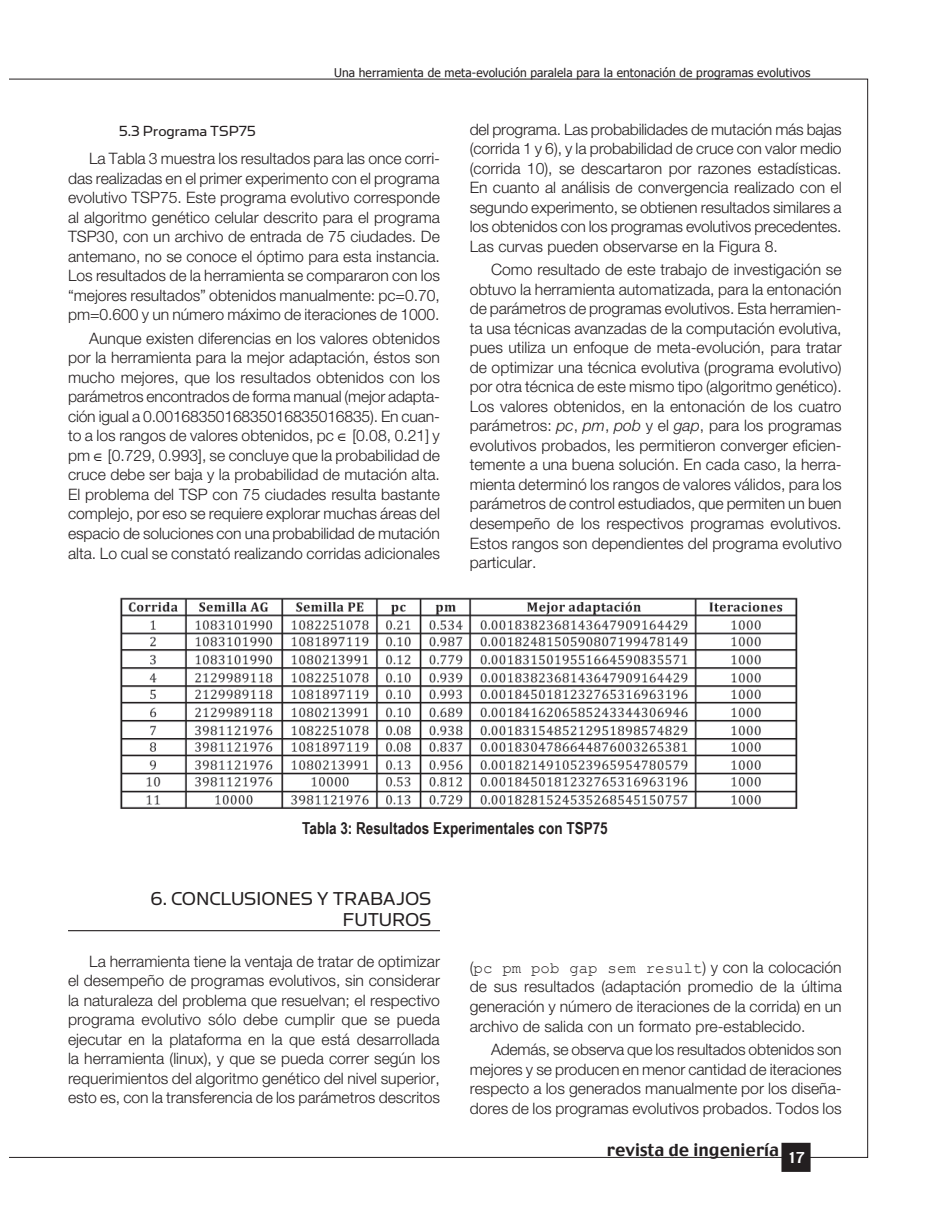
<style>
.page{position:relative;width:931px;height:1214px;background:#fff}
.page>*{position:absolute;margin:0;border:0;box-sizing:border-box;transform-origin:0 0}
.t1{font:21px/21px "Simian Text Orangutan";color:#231f20;text-align:right}
.t2{font:700 16.5px "Arial Narrow";letter-spacing:.005em;color:#231f20}
.t3{font:16.5px "Charcoal";color:#231f20}
.t4{font:16.5px "Simian Text Orangutan";color:#231f20}
.t5{font:300 15.75px/19.5px "Helvetica Neue LT Std";color:#231f20;text-align:justify}
.t6{font:15.75px "Courier New";color:#231f20}
.t7{font:12px "Tahoma";letter-spacing:.005em;color:#231f20}
.s1{font-style:italic}
.s2{font-family:"Helvetica Neue LT Std";font-weight:300}
</style>
<div class="page">
<div style="left:782px;top:1143px;width:28px;height:28px;background:#231f20"></div>
<div style="left:781px;top:1142px;width:29px;height:29px;border:2px solid #231f20"></div>
<img style="left:120px;top:597px;width:678px;height:212px">
<hr style="left:68px;top:930px;width:372px;height:1px;background:#231f20">
<p class="t7" style="left:334px;top:65px;width:478px">Una herramienta de meta-evolución paralela para la entonación de programas evolutivos</p>
<p class="t4" style="left:119px;top:122px;width:138px">5.3 PROGRAMA TS P75</p>
<p class="t5" style="left:68px;top:148px;width:373px;text-indent:21px">La Tabla 3 muestra los resultados para las once corri&shy;das realizadas en el primer experimento con el programa evolutivo TSP75. Este programa evolutivo corresponde al algoritmo genético celular descrito para el programa TSP30, con un archivo de entrada de 75 ciudades. De antemano, no se conoce el óptimo para esta instancia.<br>Los resultados de la herramienta se compararon con los “mejores resultados” obtenidos manualmente: pc=0.70, pm=0.600 y un número máximo de iteraciones de 1000.</p>
<p class="t5" style="left:68px;top:328px;width:373px;text-indent:21px">Aunque existen diferencias en los valores obtenidos por la herramienta para la mejor adaptación, éstos son mucho mejores, que los resultados obtenidos con los parámetros encontrados de forma manual (mejor adapta&shy;ción igual a 0.0016835016835016835016835). En cuan&shy;to a los rangos de valores obtenidos, pc ∈ [0.08, 0.21] y pm ∈ [0.729, 0.993], se concluye que la probabilidad de cruce debe ser baja y la probabilidad de mutación alta.<br>El problema del TSP con 75 ciudades resulta bastante complejo, por eso se requiere explorar muchas áreas del espacio de soluciones con una probabilidad de mutación alta. Lo cual se constató realizando corridas adicionales</p>
<p class="t5" style="left:470px;top:119px;width:374px">del programa. Las probabilidades de mutación más bajas (corrida 1 y 6), y la probabilidad de cruce con valor medio (corrida 10), se descartaron por razones estadísticas.<br>En cuanto al análisis de convergencia realizado con el segundo experimento, se obtienen resultados similares a los obtenidos con los programas evolutivos precedentes.<br>Las curvas pueden observarse en la Figura 8.</p>
<p class="t5" style="left:470px;top:260px;width:373px;text-indent:21px">Como resultado de este trabajo de investigación se obtuvo la herramienta automatizada, para la entonación de parámetros de programas evolutivos. Esta herramien&shy;ta usa técnicas avanzadas de la computación evolutiva, pues utiliza un enfoque de meta-evolución, para tratar de optimizar una técnica evolutiva (programa evolutivo) por otra técnica de este mismo tipo (algoritmo genético).<br>Los valores obtenidos, en la entonación de los cuatro parámetros: <span class="s1">pc</span>, <span class="s1">pm</span>, <span class="s1">pob</span> y el <span class="s1">gap</span>, para los programas evolutivos probados, les permitieron converger eficien&shy;temente a una buena solución. En cada caso, la herra&shy;mienta determinó los rangos de valores válidos, para los parámetros de control estudiados, que permiten un buen desempeño de los respectivos programas evolutivos.<br>Estos rangos son dependientes del programa evolutivo particular.</p>
<p class="t2" style="left:302px;top:816px;width:307px">Tabla 3: Resultados Experimentales con TSP75</p>
<h1 class="t1" style="left:151px;top:887px;width:282px">6. CONCLUSIONES Y TRABAJOS<br>FUTUROS</h1>
<p class="t5" style="left:68px;top:951px;width:374px;text-indent:21px">La herramienta tiene la ventaja de tratar de optimizar el desempeño de programas evolutivos, sin considerar la naturaleza del problema que resuelvan; el respectivo programa evolutivo sólo debe cumplir que se pueda ejecutar en la plataforma en la que está desarrollada la herramienta (linux), y que se pueda correr según los requerimientos del algoritmo genético del nivel superior, esto es, con la transferencia de los parámetros descritos</p>
<p class="t6" style="left:470px;top:958px;width:373px"><span class="s2">(</span>pc pm pob gap sem result<span class="s2">) y con la colocación</span></p>
<p class="t5" style="left:470px;top:976px;width:374px">de sus resultados (adaptación promedio de la última generación y número de iteraciones de la corrida) en un archivo de salida con un formato pre-establecido.</p>
<p class="t5" style="left:470px;top:1039px;width:373px;text-indent:21px">Además, se observa que los resultados obtenidos son mejores y se producen en menor cantidad de iteraciones respecto a los generados manualmente por los diseña&shy;dores de los programas evolutivos probados. Todos los</p>
<p class="t3" style="left:607px;top:1139px;width:200px">revista de ingeniería <sub>17</sub></p>
</div>
